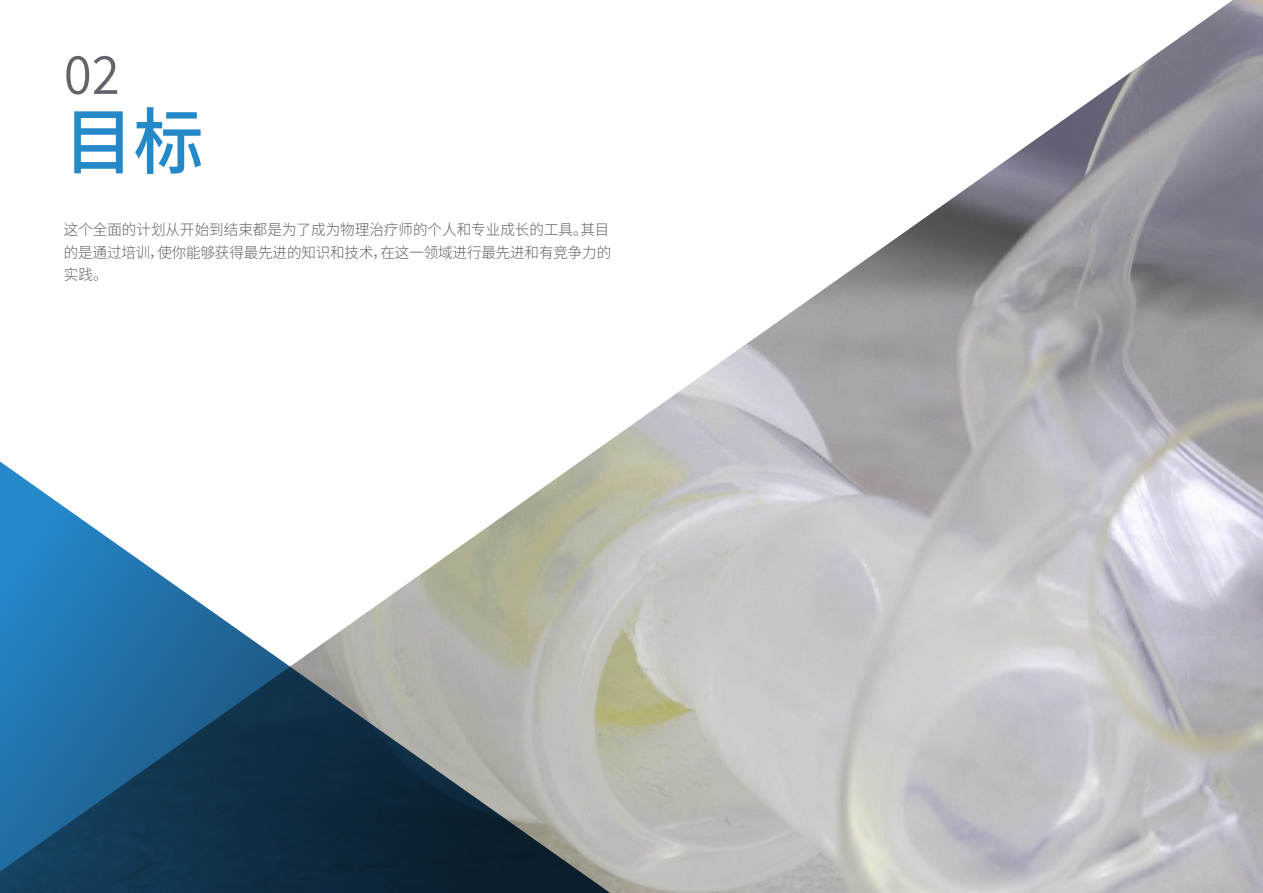
<style>
.page{position:relative;width:1263px;height:893px;background:#fff}
.page>*{position:absolute;margin:0;border:0;box-sizing:border-box;transform-origin:0 0}
.t1{font:500 72px "Source Han Sans CN";color:#2488c9}
.t2{font:52.5px "Source Han Sans CN";color:#61646a}
.t3{font:300 15px/22.5px "Source Han Sans CN";letter-spacing:-.01em;color:#61646a;text-align:justify}
</style>
<div class="page">
<img style="left:602px;top:0;width:661px;height:893px">
<svg style="left:0;top:446px;width:640px;height:447px"></svg>
<h2 class="t2" style="left:64px;top:45px;width:57px">02</h2>
<h1 class="t1" style="left:64px;top:101px;width:141px">目标</h1>
<p class="t3" style="left:64px;top:219px;width:549px">这个全面的计划从开始到结束都是为了成为物理治疗师的个人和专业成长的工具。其目的是通过培训，使你能够获得最先进的知识和技术，在这一领域进行最先进和有竞争力的实践。</p>
</div>
